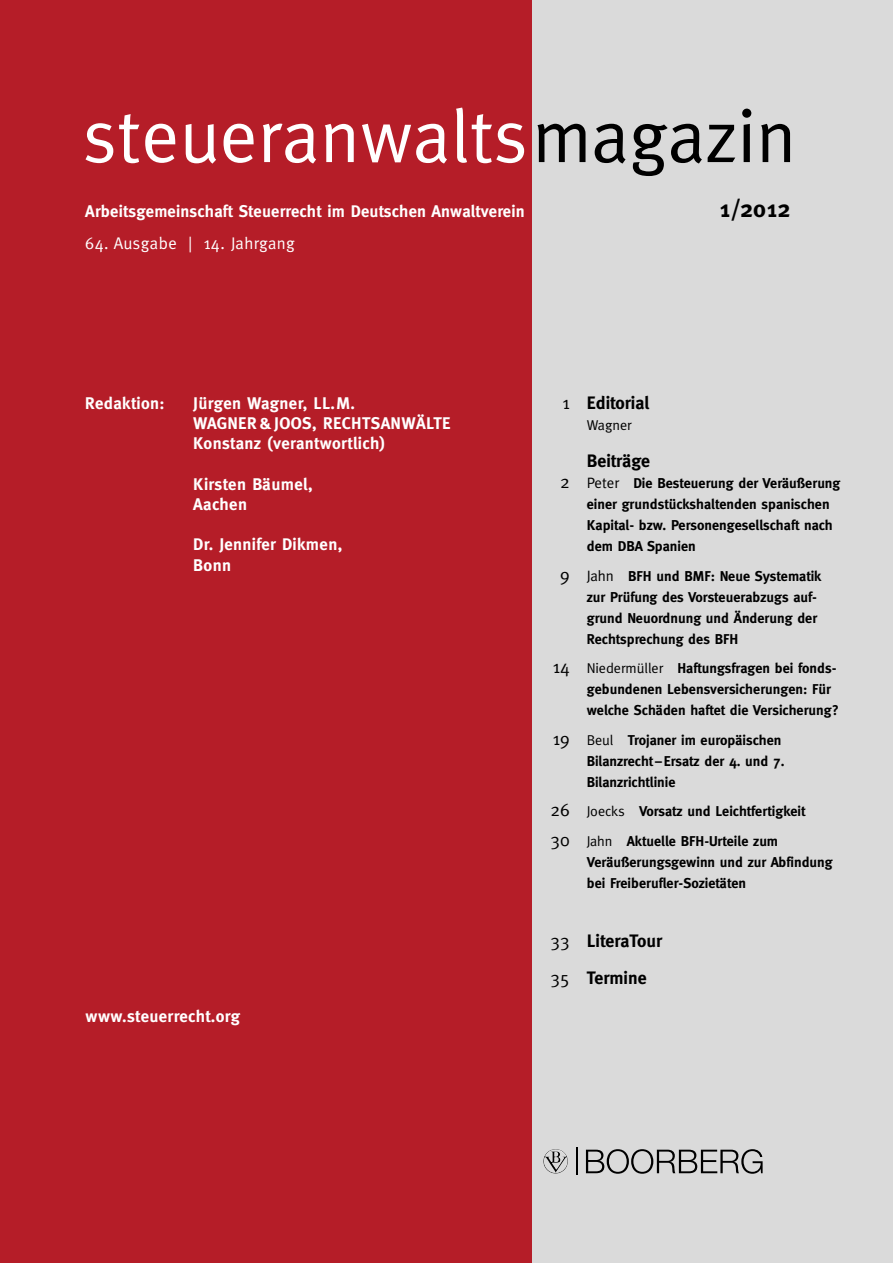
<style>
.page{position:relative;width:893px;height:1263px;background:#fff}
.page>*{position:absolute;margin:0;border:0;box-sizing:border-box;transform-origin:0 0}
.t1{font:75px "Meta";letter-spacing:.005em;color:#fff}
.t2{font:700 24px "Meta";color:#000}
.t3{font:700 18px/37.2px "Meta";color:#000}
.t4{font:700 16.8px/20.2px "Meta";letter-spacing:.02em;color:#fff}
.t5{font:16.8px "Meta";letter-spacing:.025em;color:#fff}
.t6{font:700 14.25px/21px "Meta";color:#000}
.t7{font:14.25px "Meta";color:#000}
.s1{color:#000}
.s2{font-size:20.25px}
.s3{font-weight:400}
.s4{font-weight:400;font-size:18px}
.s5{font-weight:400;font-size:15px}
</style>
<div class="page">
<div style="left:531px;top:0;width:362px;height:1263px;background:#dadada"></div>
<svg style="left:546px;top:1149px;width:9px;height:5px"></svg>
<svg style="left:586px;top:1149px;width:177px;height:25px"></svg>
<hr style="left:576px;top:1147px;width:2px;height:28px;background:#000">
<div style="left:0;top:0;width:531px;height:1263px;background:#b51d28"></div>
<h1 class="t1" style="left:83px;top:93px;width:714px">steueranwalts <span class="s1">magazin</span></h1>
<p class="t4" style="left:85px;top:201px;width:441px">Arbeitsgemeinschaft Steuerrecht im Deutschen Anwaltverein</p>
<p class="t5" style="left:85px;top:234px;width:211px">64. Ausgabe <span class="s2">|</span> 14. Jahrgang</p>
<h2 class="t2" style="left:720px;top:195px;width:72px">1/2012</h2>
<p class="t4" style="left:85px;top:393px;width:81px">Redaktion:</p>
<p class="t4" style="left:193px;top:393px;width:259px">Jürgen Wagner, LL.M.<br>WAGNER &amp; JOOS, RECHTSANWÄLTE<br>Konstanz (verantwortlich)</p>
<p class="t4" style="left:193px;top:474px;width:121px">Kirsten Bäumel,<br>Aachen</p>
<p class="t4" style="left:193px;top:534px;width:150px">Dr. Jennifer Dikmen,<br>Bonn</p>
<p class="t4" style="left:86px;top:1006px;width:156px">www.steuerrecht.org</p>
<p class="t3" style="left:562px;top:384px;width:88px"><span class="s3">1</span> Editorial</p>
<p class="t7" style="left:587px;top:417px;width:46px">Wagner</p>
<p class="t3" style="left:587px;top:442px;width:65px">Beiträge</p>
<p class="t6" style="left:587px;top:472px;width:255px;text-indent:-27px"><span class="s4">2</span> <span class="s5">Peter</span> Die Besteuerung der Veräußerung einer grundstückshaltenden spanischen Kapital- bzw. Personengesellschaft nach dem DBA Spanien</p>
<p class="t6" style="left:587px;top:565px;width:236px;text-indent:-27px"><span class="s4">9</span> <span class="s5">Jahn</span> BFH und BMF: Neue Systematik zur Prüfung des Vorsteuerabzugs auf&shy;grund Neuordnung und Änderung der<br>Rechtsprechung des BFH</p>
<p class="t6" style="left:587px;top:657px;width:254px;text-indent:-34px"><span class="s4">14</span> <span class="s3">Niedermüller</span> Haftungsfragen bei fonds&shy;gebundenen Lebensversicherungen: Für welche Schäden haftet die Versicherung?</p>
<p class="t6" style="left:587px;top:729px;width:199px;text-indent:-34px"><span class="s4">19</span> <span class="s3">Beul</span> Trojaner im europäischen<br>Bilanzrecht – Ersatz der 4. und 7.<br>Bilanzrichtlinie</p>
<p class="t6" style="left:550px;top:796px;width:256px;line-height:29.5px"><span class="s4">26</span> <span class="s3">Joecks</span> Vorsatz und Leichtfertigkeit<br><span class="s4">30</span> <span class="s3">Jahn</span> Aktuelle BFH-Urteile zum</p>
<p class="t6" style="left:587px;top:851px;width:247px">Veräußerungsgewinn und zur Abfindung bei Freiberufler-Sozietäten</p>
<p class="t3" style="left:550px;top:922px;width:113px"><span class="s3">33</span> LiteraTour<br><span class="s3">35</span> Termine</p>
</div>
